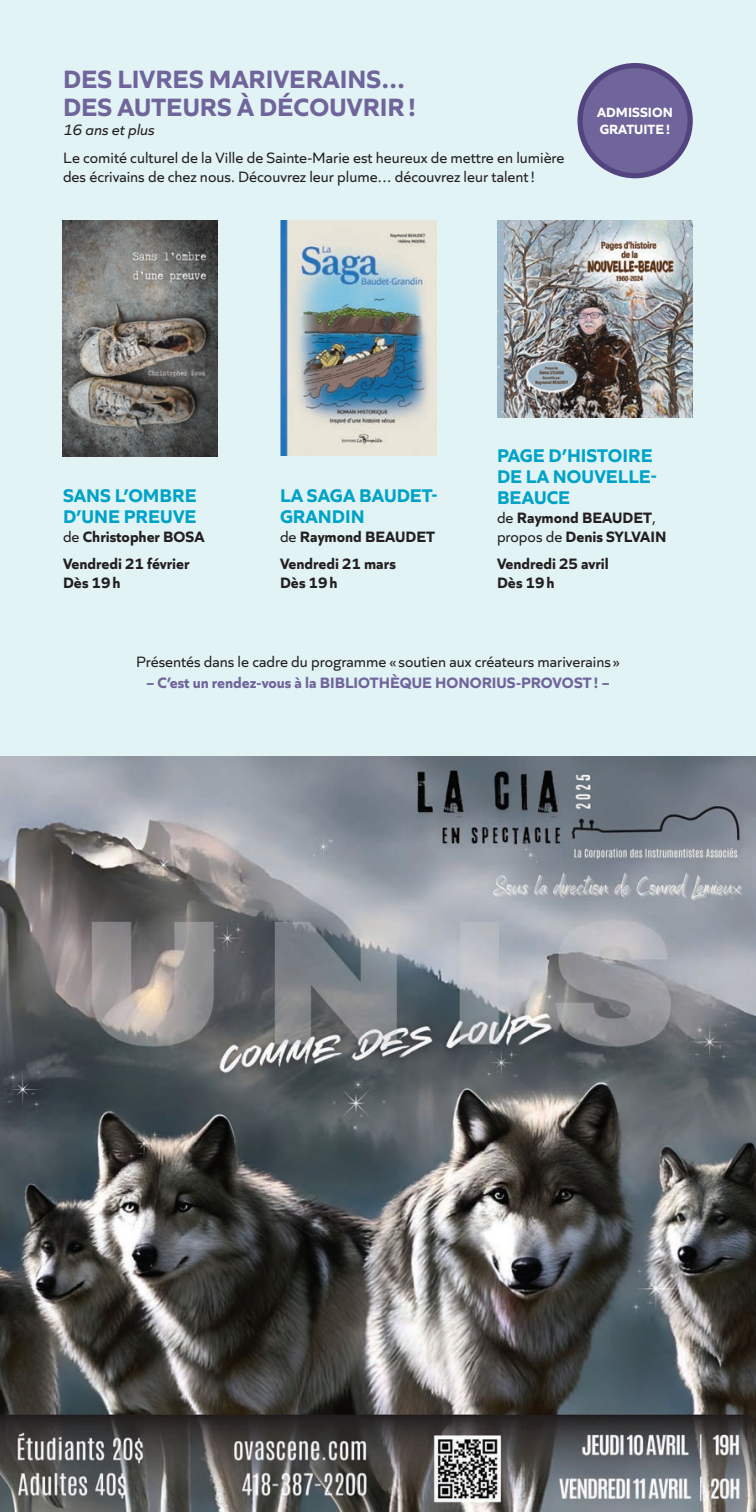
<style>
.page{position:relative;width:756px;height:1512px;background:#e2f3f5}
.page>*{position:absolute;margin:0;border:0;box-sizing:border-box;transform-origin:0 0}
.t1{font:700 26.25px/28px "Quiet Sans";color:#70659b}
.t2{font:700 19.25px/21px "Quiet Sans";color:#00a3c7}
.t3{font:15.75px/19.2px "Quiet Sans";color:#231f20}
.t4{font:700 15.75px/27.1px "Quiet Sans";color:#231f20}
.t5{font:700 15.75px "Quiet Sans";color:#70659b}
.t6{font:italic 15.75px "Quiet Sans";color:#231f20}
.t7{font:700 14px/16.8px "Quiet Sans";color:#fff}
.s1{font-weight:400}
</style>
<div class="page">
<div style="left:580px;top:66px;width:110px;height:110px;background:#70659b;border-radius:50%"></div>
<div style="left:577px;top:63px;width:116px;height:115px;border:5px solid #53437f;border-radius:50%"></div>
<img style="left:0;top:756px;width:756px;height:756px">
<img style="left:63px;top:220px;width:155px;height:236px">
<img style="left:281px;top:220px;width:155px;height:235px">
<img style="left:498px;top:221px;width:195px;height:196px">
<h1 class="t1" style="left:63px;top:63px;width:355px">DES LIVRES MARIVERAINS…<br>DES AUTEURS À DÉCOUVRIR!</h1>
<p class="t6" style="left:63px;top:119px;width:93px">16 ans et plus</p>
<p class="t3" style="left:63px;top:146px;width:503px">Le comité culturel de la Ville de Sainte-Marie est heureux de mettre en lumière des écrivains de chez nous. Découvrez leur plume… découvrez leur talent!</p>
<p class="t7" style="left:597px;top:103px;width:77px">ADMISSION<br>GRATUITE!</p>
<p class="t2" style="left:63px;top:483px;width:135px">SANS L’OMBRE<br>D’UNE PREUVE</p>
<p class="t4" style="left:63px;top:522px;width:143px"><span class="s1">de</span> Christopher BOSA<br>Vendredi 21 février</p>
<p class="t4" style="left:63px;top:568px;width:59px">Dès 19h</p>
<p class="t2" style="left:280px;top:483px;width:159px">LA SAGA BAUDET-<br>GRANDIN</p>
<p class="t4" style="left:280px;top:522px;width:157px"><span class="s1">de</span> Raymond BEAUDET<br>Vendredi 21 mars</p>
<p class="t4" style="left:280px;top:568px;width:59px">Dès 19h</p>
<p class="t2" style="left:497px;top:443px;width:161px">PAGE D’HISTOIRE<br>DE LA NOUVELLE-<br>BEAUCE</p>
<p class="t4" style="left:497px;top:506px;width:171px;line-height:19.2px"><span class="s1">de</span> Raymond BEAUDET<span class="s1">, propos de</span> Denis SYLVAIN</p>
<p class="t4" style="left:497px;top:553px;width:113px;line-height:19.2px">Vendredi 25 avril<br>Dès 19h</p>
<p class="t3" style="left:136px;top:651px;width:485px">Présentés dans le cadre du programme « soutien aux créateurs mariverains »</p>
<p class="t5" style="left:146px;top:671px;width:465px">– C’est un rendez-vous à la BIBLIOTHÈQUE HONORIUS-PROVOST! –</p>
</div>
